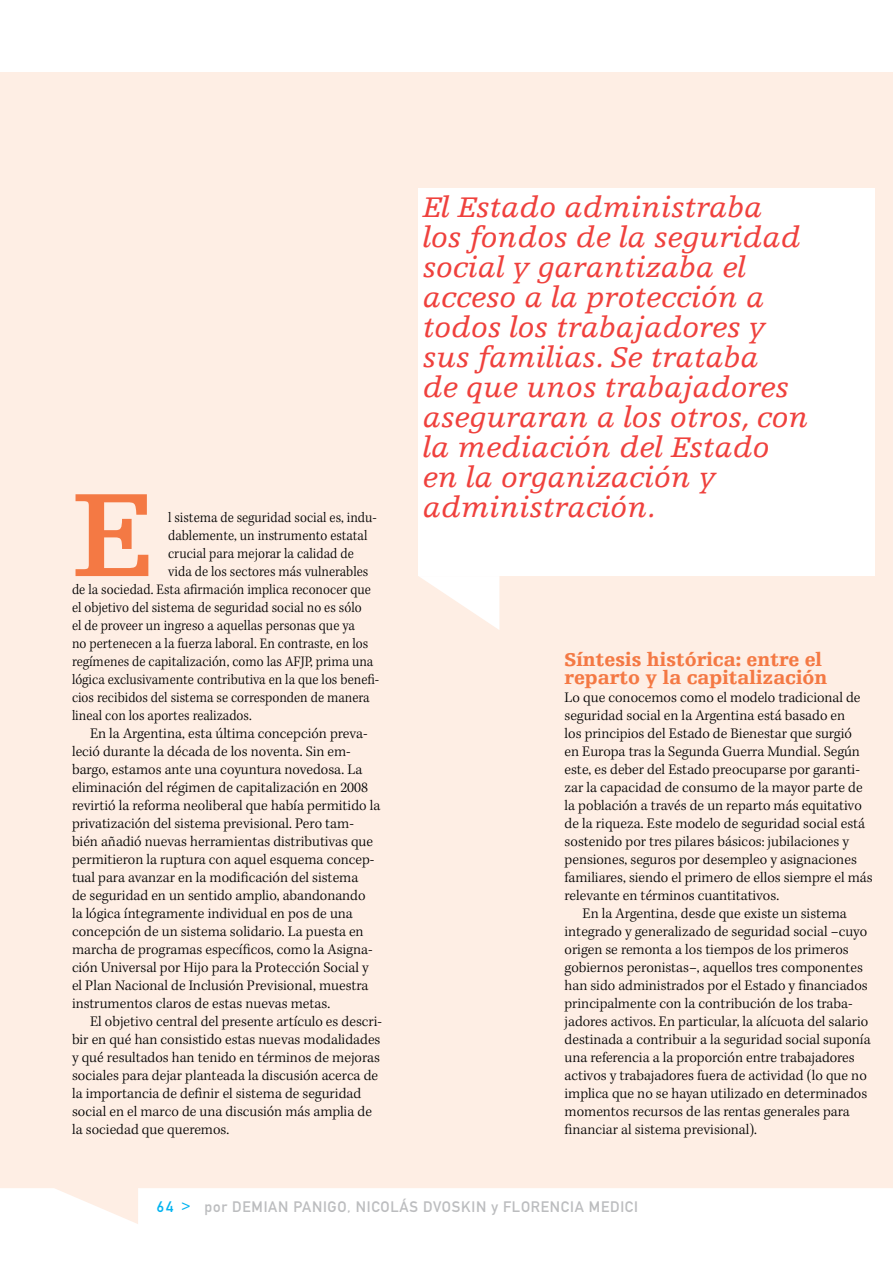
<style>
.page{position:relative;width:893px;height:1263px;background:#fff}
.page>*{position:absolute;margin:0;border:0;box-sizing:border-box;transform-origin:0 0}
.t1{font:700 125.4px "Egyptienne F";color:#f47944}
.t2{font:italic 30px/30px "Egyptienne F";color:#ef413d}
.t3{font:900 19.5px/18px "Egyptienne F";color:#f47944}
.t4{font:300 15px/18px "Kepler Std";color:#000}
.t5{font:15px "Kepler Std Light Scn";color:#000}
.t6{font:15px "DIN Mittelschrift";letter-spacing:.05em;color:#bcbdbf}
.s1{color:#00b3f0}
</style>
<div class="page">
<div style="left:0;top:72px;width:893px;height:1152px;background:#feeee4"></div>
<div style="left:418px;top:188px;width:457px;height:388px;background:#fff"></div>
<svg style="left:418px;top:576px;width:81px;height:54px"></svg>
<h1 class="t1" style="left:72px;top:466px;width:85px">E</h1>
<p class="t5" style="left:168px;top:509px;width:210px">l sistema de seguridad social es, indu-</p>
<p class="t5" style="left:168px;top:527px;width:201px">dablemente, un instrumento estatal</p>
<p class="t5" style="left:168px;top:545px;width:187px">crucial para mejorar la calidad de</p>
<p class="t5" style="left:168px;top:563px;width:202px">vida de los sectores más vulnerables</p>
<p class="t5" style="left:72px;top:581px;width:300px">de la sociedad. Esta afirmación implica reconocer que</p>
<p class="t5" style="left:72px;top:599px;width:291px">el objetivo del sistema de seguridad social no es sólo</p>
<p class="t5" style="left:72px;top:617px;width:284px">el de proveer un ingreso a aquellas personas que ya</p>
<p class="t5" style="left:72px;top:635px;width:298px">no pertenecen a la fuerza laboral. En contraste, en los</p>
<p class="t5" style="left:72px;top:653px;width:303px">regímenes de capitalización, como las AFJP, prima una</p>
<p class="t5" style="left:72px;top:671px;width:309px">lógica exclusivamente contributiva en la que los benefi-</p>
<p class="t5" style="left:72px;top:689px;width:299px">cios recibidos del sistema se corresponden de manera</p>
<p class="t5" style="left:72px;top:707px;width:181px">lineal con los aportes realizados.</p>
<p class="t4" style="left:72px;top:725px;width:310px;text-indent:18px">En la Argentina, esta última concepción preva&shy;leció durante la década de los noventa. Sin em&shy;bargo, estamos ante una coyuntura novedosa. La eliminación del régimen de capitalización en 2008 revirtió la reforma neoliberal que había permitido la privatización del sistema previsional. Pero tam&shy;bién añadió nuevas herramientas distributivas que permitieron la ruptura con aquel esquema concep&shy;tual para avanzar en la modificación del sistema<br>de seguridad en un sentido amplio, abandonando<br>la lógica íntegramente individual en pos de una concepción de un sistema solidario. La puesta en marcha de programas específicos, como la Asigna&shy;ción Universal por Hijo para la Protección Social y el Plan Nacional de Inclusión Previsional, muestra instrumentos claros de estas nuevas metas.</p>
<p class="t4" style="left:72px;top:1013px;width:312px;text-indent:18px">El objetivo central del presente artículo es descri&shy;bir en qué han consistido estas nuevas modalidades y qué resultados han tenido en términos de mejoras sociales para dejar planteada la discusión acerca de la importancia de definir el sistema de seguridad social en el marco de una discusión más amplia de la sociedad que queremos.</p>
<p class="t2" style="left:423px;top:192px;width:387px">El Estado administraba<br>los fondos de la seguridad social y garantizaba el acceso a la protección a todos los trabajadores y sus familias. Se trataba<br>de que unos trabajadores aseguraran a los otros, con la mediación del Estado en la organización y administración.</p>
<h3 class="t3" style="left:565px;top:651px;width:264px">Síntesis histórica: entre el reparto y la capitalización</h3>
<p class="t4" style="left:565px;top:689px;width:297px">Lo que conocemos como el modelo tradicional de</p>
<p class="t4" style="left:565px;top:707px;width:282px">seguridad social en la Argentina está basado en</p>
<p class="t4" style="left:565px;top:725px;width:289px">los principios del Estado de Bienestar que surgió</p>
<p class="t4" style="left:565px;top:743px;width:297px">en Europa tras la Segunda Guerra Mundial. Según</p>
<p class="t4" style="left:565px;top:761px;width:297px">este, es deber del Estado preocuparse por garanti-</p>
<p class="t4" style="left:565px;top:779px;width:300px">zar la capacidad de consumo de la mayor parte de</p>
<p class="t4" style="left:565px;top:797px;width:299px">la población a través de un reparto más equitativo</p>
<p class="t4" style="left:565px;top:815px;width:302px">de la riqueza. Este modelo de seguridad social está</p>
<p class="t4" style="left:565px;top:833px;width:286px">sostenido por tres pilares básicos: jubilaciones y</p>
<p class="t4" style="left:565px;top:851px;width:294px">pensiones, seguros por desempleo y asignaciones</p>
<p class="t4" style="left:565px;top:869px;width:310px">familiares, siendo el primero de ellos siempre el más</p>
<p class="t4" style="left:565px;top:887px;width:216px">relevante en términos cuantitativos.</p>
<p class="t4" style="left:583px;top:905px;width:266px">En la Argentina, desde que existe un sistema</p>
<p class="t4" style="left:565px;top:923px;width:304px">integrado y generalizado de seguridad social –cuyo</p>
<p class="t4" style="left:565px;top:941px;width:286px">origen se remonta a los tiempos de los primeros</p>
<p class="t4" style="left:565px;top:959px;width:300px">gobiernos peronistas–, aquellos tres componentes</p>
<p class="t4" style="left:565px;top:977px;width:305px">han sido administrados por el Estado y financiados</p>
<p class="t4" style="left:565px;top:995px;width:290px">principalmente con la contribución de los traba-</p>
<p class="t4" style="left:565px;top:1013px;width:305px">jadores activos. En particular, la alícuota del salario</p>
<p class="t4" style="left:565px;top:1031px;width:307px">destinada a contribuir a la seguridad social suponía</p>
<p class="t4" style="left:565px;top:1049px;width:292px">una referencia a la proporción entre trabajadores</p>
<p class="t4" style="left:565px;top:1067px;width:304px">activos y trabajadores fuera de actividad (lo que no</p>
<p class="t4" style="left:565px;top:1085px;width:304px">implica que no se hayan utilizado en determinados</p>
<p class="t4" style="left:565px;top:1103px;width:287px">momentos recursos de las rentas generales para</p>
<p class="t4" style="left:565px;top:1121px;width:194px">financiar al sistema previsional).</p>
<p class="t6" style="left:157px;top:1198px;width:483px"><span class="s1">64 &gt;</span> POR DEMIAN PANIGO, NICOLÁS DVOSKIN Y FLORENCIA MEDICI</p>
</div>
